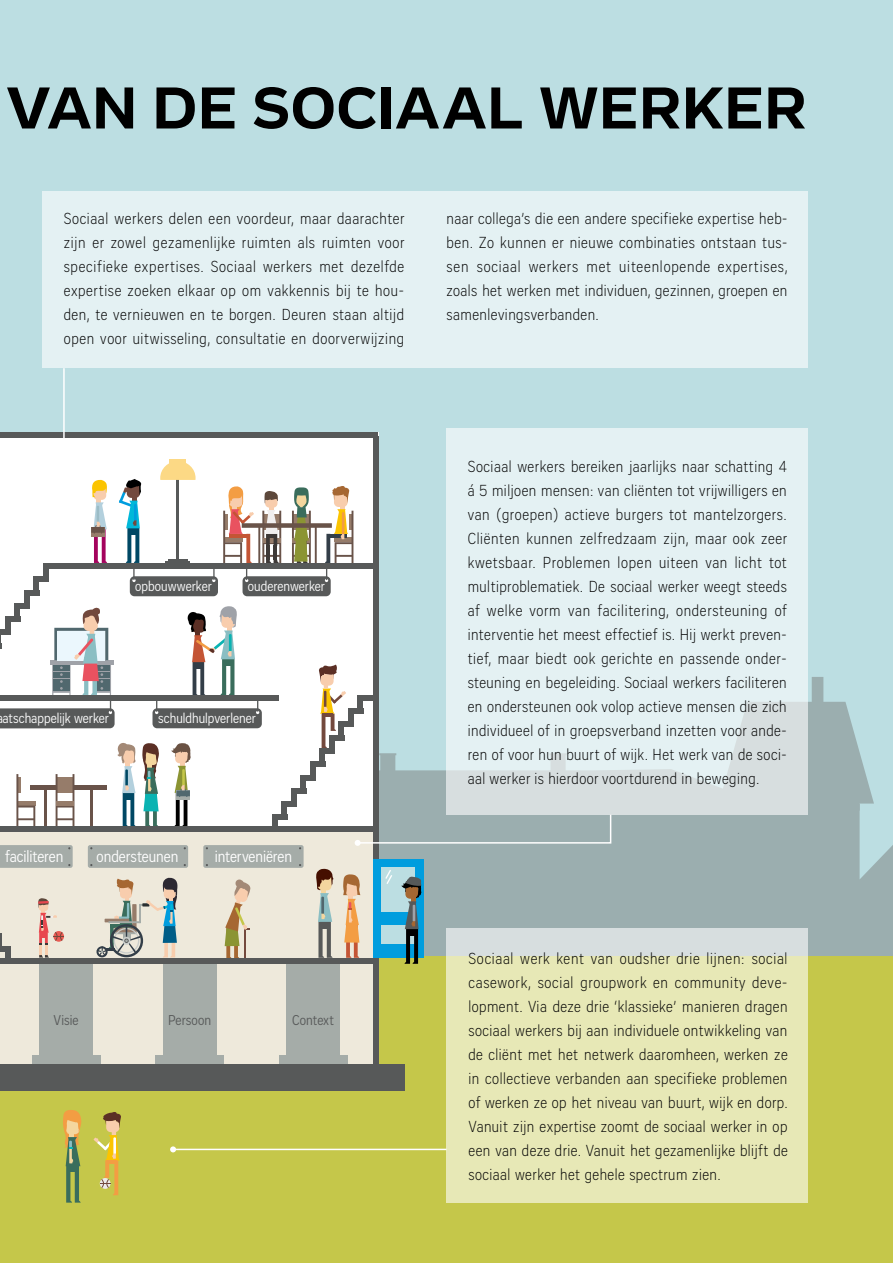
<style>
.page{position:relative;width:893px;height:1263px;background:#fff}
.page>*{position:absolute;margin:0;border:0;box-sizing:border-box;transform-origin:0 0}
.t1{font:700 60.75px "Vito";letter-spacing:.015em;color:#000}
.t2{font:16.65px "Vito Condensed";letter-spacing:-.005em;color:#fff}
.brood{font:300 16.5px/24px "Vito Condensed";letter-spacing:.03em;color:#000;text-align:justify}
.t3{font:14.7px "Vito Condensed";letter-spacing:.005em;color:#575959}
.t4{font:14.55px "Vito Condensed";color:#fff}
</style>
<div class="page">
<div style="left:0;top:0;width:893px;height:956px;background:#bcdee2"></div>
<svg style="left:378px;top:677px;width:515px;height:280px;fill:#9baeaf"></svg>
<div style="left:0;top:957px;width:893px;height:306px;background:#c5c74a"></div>
<div style="left:0;top:569px;width:373px;height:257px;background:#fff"></div>
<div style="left:0;top:432px;width:378px;height:137px;background:#fff"></div>
<div style="left:373px;top:859px;width:50px;height:99px;background:#009dde"></div>
<div style="left:381px;top:867px;width:33px;height:45px;background:#bcdee2"></div>
<div style="left:381px;top:926px;width:33px;height:18px;background:#bcdee2"></div>
<svg style="left:385px;top:870px;width:7px;height:14px"></svg>
<div style="left:0;top:828px;width:373px;height:246px;background:#eee9db"></div>
<div style="left:40px;top:961px;width:53px;height:95px;background:#a5aca8"></div>
<div style="left:32px;top:1055px;width:68px;height:9px;background:#a5aca8"></div>
<div style="left:163px;top:961px;width:53px;height:95px;background:#a5aca8"></div>
<div style="left:156px;top:1055px;width:68px;height:9px;background:#a5aca8"></div>
<div style="left:287px;top:961px;width:53px;height:95px;background:#a5aca8"></div>
<div style="left:279px;top:1055px;width:68px;height:9px;background:#a5aca8"></div>
<hr style="left:30px;top:785px;width:77px;height:4px;background:#695349">
<hr style="left:44px;top:788px;width:3px;height:39px;background:#695349">
<hr style="left:90px;top:788px;width:3px;height:39px;background:#695349">
<div style="left:17px;top:801px;width:19px;height:5px;background:#967c6a"></div>
<svg style="left:16px;top:774px;width:19px;height:52px"></svg>
<svg style="left:56px;top:774px;width:18px;height:52px"></svg>
<div style="left:56px;top:801px;width:18px;height:5px;background:#967c6a"></div>
<div style="left:170px;top:459px;width:16px;height:6px;background:#fcd985"></div>
<svg style="left:343px;top:874px;width:17px;height:84px"></svg>
<svg style="left:142px;top:743px;width:17px;height:83px"></svg>
<svg style="left:171px;top:743px;width:20px;height:83px;background:#b7b4a3"></svg>
<svg style="left:319px;top:665px;width:27px;height:83px;background:#dac8b2"></svg>
<svg style="left:401px;top:877px;width:21px;height:87px"></svg>
<svg style="left:316px;top:869px;width:18px;height:89px"></svg>
<svg style="left:117px;top:742px;width:19px;height:84px;background:#b7c2c4"></svg>
<svg style="left:91px;top:480px;width:16px;height:83px"></svg>
<svg style="left:96px;top:877px;width:82px;height:80px"></svg>
<svg style="left:225px;top:879px;width:26px;height:79px"></svg>
<svg style="left:38px;top:898px;width:26px;height:59px"></svg>
<svg style="left:119px;top:461px;width:234px;height:135px"></svg>
<div style="left:0;top:845px;width:73px;height:23px;background:#a5aca8"></div>
<div style="left:203px;top:845px;width:101px;height:23px;background:#a5aca8;border-radius:2px"></div>
<svg style="left:152px;top:606px;width:110px;height:122px;background:#cdcdcc"></svg>
<div style="left:88px;top:845px;width:100px;height:23px;background:#a5aca8;border-radius:2px"></div>
<div style="left:272px;top:815px;width:6px;height:17px;background:#575959"></div>
<div style="left:272px;top:815px;width:15px;height:5px;background:#575959"></div>
<div style="left:282px;top:801px;width:5px;height:19px;background:#575959"></div>
<div style="left:282px;top:801px;width:15px;height:6px;background:#575959"></div>
<div style="left:291px;top:788px;width:6px;height:19px;background:#575959"></div>
<div style="left:291px;top:788px;width:15px;height:6px;background:#575959"></div>
<div style="left:301px;top:775px;width:5px;height:19px;background:#575959"></div>
<div style="left:301px;top:775px;width:15px;height:5px;background:#575959"></div>
<div style="left:310px;top:761px;width:6px;height:19px;background:#575959"></div>
<div style="left:310px;top:761px;width:15px;height:6px;background:#575959"></div>
<div style="left:320px;top:748px;width:5px;height:19px;background:#575959"></div>
<div style="left:320px;top:748px;width:15px;height:6px;background:#575959"></div>
<div style="left:329px;top:735px;width:6px;height:19px;background:#575959"></div>
<div style="left:329px;top:735px;width:15px;height:5px;background:#575959"></div>
<div style="left:339px;top:721px;width:5px;height:19px;background:#575959"></div>
<div style="left:339px;top:721px;width:15px;height:6px;background:#575959"></div>
<div style="left:348px;top:708px;width:6px;height:19px;background:#575959"></div>
<div style="left:348px;top:708px;width:15px;height:6px;background:#575959"></div>
<div style="left:358px;top:695px;width:5px;height:19px;background:#575959"></div>
<div style="left:358px;top:695px;width:15px;height:6px;background:#575959"></div>
<div style="left:5px;top:946px;width:6px;height:17px;background:#575959"></div>
<div style="left:0;top:946px;width:11px;height:6px;background:#575959"></div>
<svg style="left:0;top:933px;width:1px;height:13px"></svg>
<svg style="left:0;top:607px;width:115px;height:121px;background:#c9c9ca"></svg>
<div style="left:0;top:629px;width:11px;height:6px;background:#575959"></div>
<div style="left:5px;top:616px;width:6px;height:19px;background:#575959"></div>
<div style="left:5px;top:616px;width:15px;height:6px;background:#575959"></div>
<div style="left:14px;top:603px;width:6px;height:19px;background:#575959"></div>
<div style="left:14px;top:603px;width:16px;height:6px;background:#575959"></div>
<div style="left:24px;top:590px;width:6px;height:19px;background:#575959"></div>
<div style="left:24px;top:590px;width:15px;height:5px;background:#575959"></div>
<div style="left:33px;top:576px;width:6px;height:19px;background:#575959"></div>
<div style="left:33px;top:576px;width:16px;height:6px;background:#575959"></div>
<div style="left:43px;top:563px;width:6px;height:19px;background:#575959"></div>
<div style="left:43px;top:563px;width:15px;height:6px;background:#575959"></div>
<div style="left:0;top:1064px;width:405px;height:27px;background:#575959"></div>
<div style="left:52px;top:563px;width:325px;height:6px;background:#575959"></div>
<div style="left:0;top:432px;width:378px;height:6px;background:#575959"></div>
<div style="left:0;top:695px;width:278px;height:6px;background:#575959"></div>
<div style="left:0;top:826px;width:378px;height:6px;background:#575959"></div>
<div style="left:0;top:958px;width:378px;height:5px;background:#575959"></div>
<div style="left:373px;top:437px;width:5px;height:422px;background:#575959"></div>
<div style="left:373px;top:958px;width:5px;height:107px;background:#575959"></div>
<svg style="left:94px;top:1112px;width:27px;height:83px"></svg>
<svg style="left:63px;top:1110px;width:19px;height:92px"></svg>
<div style="left:68px;top:1166px;width:10px;height:6px;background:#3a6d5c"></div>
<svg style="left:446px;top:928px;width:362px;height:275px;background:#e5e6ba"></svg>
<div style="left:446px;top:428px;width:362px;height:387px;background:linear-gradient(to bottom,#e7f5f7,#dde7e9)"></div>
<div style="left:43px;top:191px;width:765px;height:177px;background:#e4f1f3"></div>
<hr style="left:63px;top:368px;width:2px;height:85px;background:#fff">
<svg style="left:355px;top:813px;width:257px;height:33px;background:#a4b4b5"></svg>
<hr style="left:173px;top:1149px;width:273px;height:1px;background:#fff">
<svg style="left:170px;top:1146px;width:6px;height:6px"></svg>
<h1 class="t1" style="left:6px;top:70px;width:802px">VAN DE SOCIAAL WERKER</h1>
<p class="brood" style="left:64px;top:207px;width:342px">Sociaal werkers delen een voordeur, maar daarachter zijn er zowel gezamenlijke ruimten als ruimten voor specifieke expertises. Sociaal werkers met dezelfde expertise zoeken elkaar op om vakkennis bij te hou&shy;den, te vernieuwen en te borgen. Deuren staan altijd open voor uitwisseling, consultatie en doorverwijzing</p>
<p class="brood" style="left:446px;top:207px;width:343px">naar collega’s die een andere specifieke expertise heb&shy;ben. Zo kunnen er nieuwe combinaties ontstaan tus&shy;sen sociaal werkers met uiteenlopende expertises, zoals het werken met individuen, gezinnen, groepen en samenlevingsverbanden.</p>
<p class="t4" style="left:135px;top:578px;width:78px">opbouwwerker</p>
<p class="t4" style="left:248px;top:578px;width:79px">ouderenwerker</p>
<p class="t4" style="left:3px;top:710px;width:108px">atschappelijk werker</p>
<p class="t4" style="left:158px;top:710px;width:99px">schuldhulpverlener</p>
<p class="t2" style="left:5px;top:846px;width:60px">faciliteren</p>
<p class="t2" style="left:215px;top:846px;width:79px">interveniëren</p>
<p class="t2" style="left:97px;top:846px;width:83px">ondersteunen</p>
<p class="t3" style="left:54px;top:1012px;width:26px">Visie</p>
<p class="t3" style="left:168px;top:1012px;width:45px">Persoon</p>
<p class="t3" style="left:292px;top:1012px;width:43px">Context</p>
<p class="brood" style="left:468px;top:454px;width:321px">Sociaal werkers bereiken jaarlijks naar schatting 4 á 5 miljoen mensen: van cliënten tot vrijwilligers en van (groepen) actieve burgers tot mantelzorgers.<br>Cliënten kunnen zelfredzaam zijn, maar ook zeer kwetsbaar. Problemen lopen uiteen van licht tot multiproblematiek. De sociaal werker weegt steeds af welke vorm van facilitering, ondersteuning of interventie het meest effectief is. Hij werkt preven&shy;tief, maar biedt ook gerichte en passende onder&shy;steuning en begeleiding. Sociaal werkers faciliteren en ondersteunen ook volop actieve mensen die zich individueel of in groepsverband inzetten voor ande&shy;ren of voor hun buurt of wijk. Het werk van de soci&shy;aal werker is hierdoor voortdurend in beweging.</p>
<p class="brood" style="left:468px;top:946px;width:321px">Sociaal werk kent van oudsher drie lijnen: social casework, social groupwork en community deve&shy;lopment. Via deze drie ‘klassieke’ manieren dragen sociaal werkers bij aan individuele ontwikkeling van de cliënt met het netwerk daaromheen, werken ze in collectieve verbanden aan specifieke problemen of werken ze op het niveau van buurt, wijk en dorp.<br>Vanuit zijn expertise zoomt de sociaal werker in op een van deze drie. Vanuit het gezamenlijke blijft de sociaal werker het gehele spectrum zien.</p>
</div>
